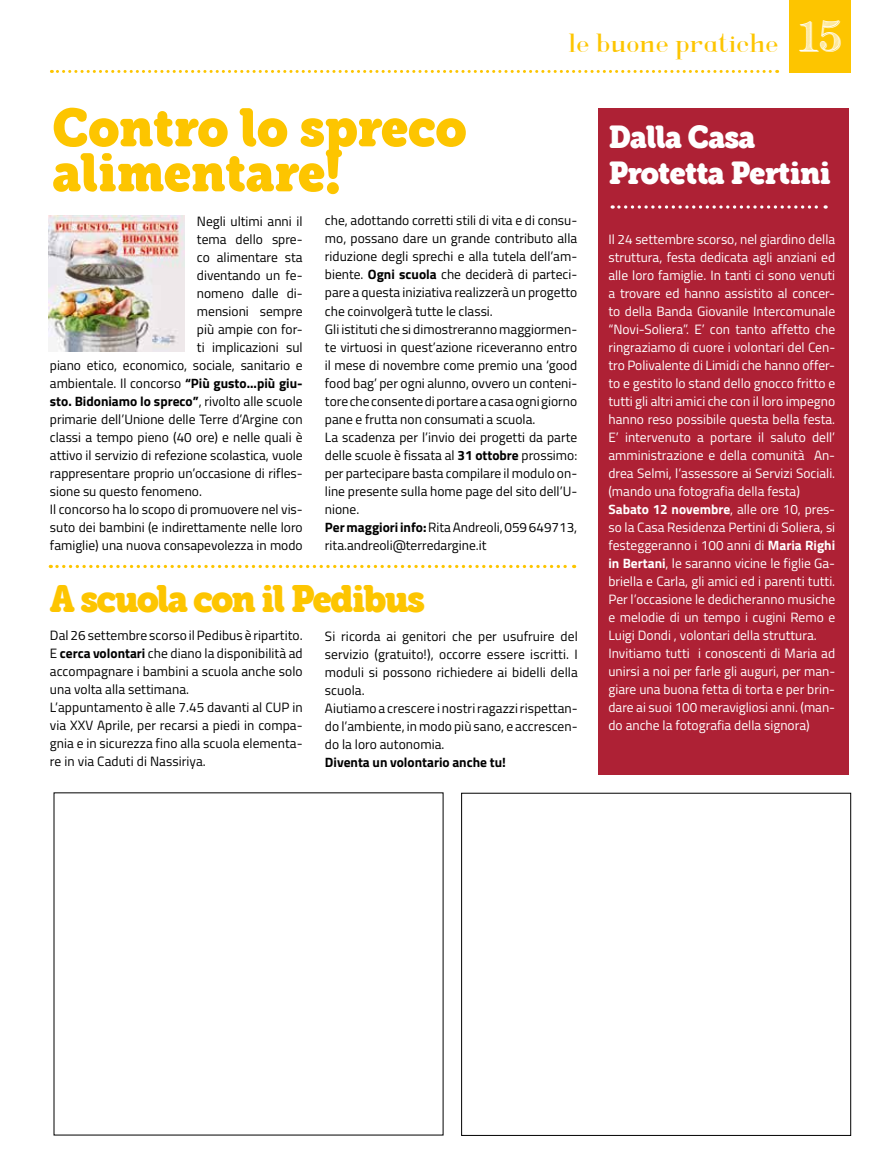
<style>
.page{position:relative;width:893px;height:1170px;background:#fff}
.page>*{position:absolute;margin:0;border:0;box-sizing:border-box;transform-origin:0 0}
.t1{font:51px/45px "eacologica round slab";color:#fdc500}
.t2{font:36px "eacologica round slab";letter-spacing:-.04em;color:#fdc500}
.t3{font:30px/36px "eacologica round slab";letter-spacing:-.02em;color:#fff}
.t4{font:27px "Voor";letter-spacing:.04em;color:#fdc500}
.t5{font:13.5px/18px "Titillium";color:#000}
.t6{font:13.5px/18px "Titillium";color:#fff}
.t7{font:700 13.5px "Titillium";color:#000}
.s1{font-family:"Cash Currency";font-size:30.6px;color:#fff}
.s2{font-weight:700}
.s3{font-weight:400}
</style>
<div class="page">
<svg style="left:51px;top:70px;width:727px;height:3px"></svg>
<div style="left:789px;top:0;width:62px;height:73px;background:#fdc500"></div>
<div style="left:461px;top:792px;width:390px;height:343px;border:1px solid #000"></div>
<div style="left:598px;top:108px;width:251px;height:666px;background:#ae2135"></div>
<svg style="left:619px;top:205px;width:207px;height:4px"></svg>
<svg style="left:57px;top:564px;width:518px;height:4px"></svg>
<img style="left:49px;top:216px;width:135px;height:135px">
<h1 class="t1" style="left:53px;top:105px;width:415px">Contro lo spreco alimentare!</h1>
<h3 class="t4" style="left:569px;top:27px;width:273px">le buone pratiche <span class="s1">15</span></h3>
<h3 class="t3" style="left:608px;top:120px;width:224px">Dalla Casa<br>Protetta Pertini</h3>
<p class="t5" style="left:197px;top:212px;width:107px">Negli ultimi anni il</p>
<p class="t5" style="left:197px;top:230px;width:107px">tema dello spre-</p>
<p class="t5" style="left:197px;top:248px;width:107px">co alimentare sta</p>
<p class="t5" style="left:197px;top:266px;width:107px">diventando un fe-</p>
<p class="t5" style="left:197px;top:284px;width:107px">nomeno dalle di-</p>
<p class="t5" style="left:197px;top:302px;width:107px">mensioni sempre</p>
<p class="t5" style="left:197px;top:320px;width:107px">più ampie con for-</p>
<p class="t5" style="left:197px;top:338px;width:107px">ti implicazioni sul</p>
<p class="t5" style="left:50px;top:356px;width:254px">piano etico, economico, sociale, sanitario e</p>
<p class="t5" style="left:50px;top:374px;width:254px">ambientale. Il concorso <span class="s2">“Più gusto...più giu-</span></p>
<p class="t7" style="left:50px;top:391px;width:254px">sto. Bidoniamo lo spreco”<span class="s3">, rivolto alle scuole</span></p>
<p class="t5" style="left:50px;top:410px;width:254px">primarie dell’Unione delle Terre d’Argine con</p>
<p class="t5" style="left:50px;top:428px;width:254px">classi a tempo pieno (40 ore) e nelle quali è</p>
<p class="t5" style="left:50px;top:446px;width:254px">attivo il servizio di refezione scolastica, vuole</p>
<p class="t5" style="left:50px;top:464px;width:254px">rappresentare proprio un’occasione di rifles-</p>
<p class="t5" style="left:50px;top:482px;width:154px">sione su questo fenomeno.</p>
<p class="t5" style="left:50px;top:500px;width:254px">Il concorso ha lo scopo di promuovere nel vis-</p>
<p class="t5" style="left:50px;top:518px;width:254px">suto dei bambini (e indirettamente nelle loro</p>
<p class="t5" style="left:50px;top:536px;width:254px">famiglie) una nuova consapevolezza in modo</p>
<p class="t5" style="left:325px;top:211px;width:254px">che, adottando corretti stili di vita e di consu&shy;mo, possano dare un grande contributo alla riduzione degli sprechi e alla tutela dell’am&shy;biente. <span class="s2">Ogni scuola</span> che deciderà di parteci&shy;pare a questa iniziativa realizzerà un progetto che coinvolgerà tutte le classi.<br>Gli istituti che si dimostreranno maggiormen&shy;te virtuosi in quest’azione riceveranno entro il mese di novembre come premio una ‘good food bag’ per ogni alunno, ovvero un conteni&shy;tore che consente di portare a casa ogni giorno pane e frutta non consumati a scuola.<br>La scadenza per l’invio dei progetti da parte delle scuole è fissata al <span class="s2">31 ottobre</span> prossimo: per partecipare basta compilare il modulo on&shy;line presente sulla home page del sito dell’U&shy;nione.<br><span class="s2">Per maggiori info:</span> Rita Andreoli, 059 649713, rita.andreoli@terredargine.it</p>
<h2 class="t2" style="left:50px;top:576px;width:376px">A scuola con il Pedibus</h2>
<p class="t5" style="left:50px;top:626px;width:254px">Dal 26 settembre scorso il Pedibus è ripartito.<br>E <span class="s2">cerca volontari</span> che diano la disponibilità ad accompagnare i bambini a scuola anche solo una volta alla settimana.<br>L’appuntamento è alle 7.45 davanti al CUP in via XXV Aprile, per recarsi a piedi in compa&shy;gnia e in sicurezza fino alla scuola elementa&shy;re in via Caduti di Nassiriya.</p>
<p class="t5" style="left:325px;top:626px;width:254px">Si ricorda ai genitori che per usufruire del servizio (gratuito!), occorre essere iscritti. I moduli si possono richiedere ai bidelli della scuola.<br>Aiutiamo a crescere i nostri ragazzi rispettan&shy;do l’ambiente, in modo più sano, e accrescen&shy;do la loro autonomia.</p>
<p class="t7" style="left:325px;top:751px;width:183px">Diventa un volontario anche tu!</p>
<p class="t6" style="left:608px;top:230px;width:228px">Il 24 settembre scorso, nel giardino della struttura, festa dedicata agli anziani ed alle loro famiglie. In tanti ci sono venuti a trovare ed hanno assistito al concer&shy;to della Banda Giovanile Intercomunale “Novi-Soliera”. E’ con tanto affetto che ringraziamo di cuore i volontari del Cen&shy;tro Polivalente di Limidi che hanno offer&shy;to e gestito lo stand dello gnocco fritto e tutti gli altri amici che con il loro impegno hanno reso possibile questa bella festa.<br>E’ intervenuto a portare il saluto dell’ amministrazione e della comunità An&shy;drea Selmi, l’assessore ai Servizi Sociali. (mando una fotografia della festa)<br><span class="s2">Sabato 12 novembre</span>, alle ore 10, pres&shy;so la Casa Residenza Pertini di Soliera, si festeggeranno i 100 anni di <span class="s2">Maria Righi in Bertani</span>, le saranno vicine le figlie Ga&shy;briella e Carla, gli amici ed i parenti tutti.<br>Per l’occasione le dedicheranno musiche e melodie di un tempo i cugini Remo e Luigi Dondi , volontari della struttura.<br>Invitiamo tutti i conoscenti di Maria ad unirsi a noi per farle gli auguri, per man&shy;giare una buona fetta di torta e per brin&shy;dare ai suoi 100 meravigliosi anni. (man&shy;do anche la fotografia della signora)</p>
</div>
